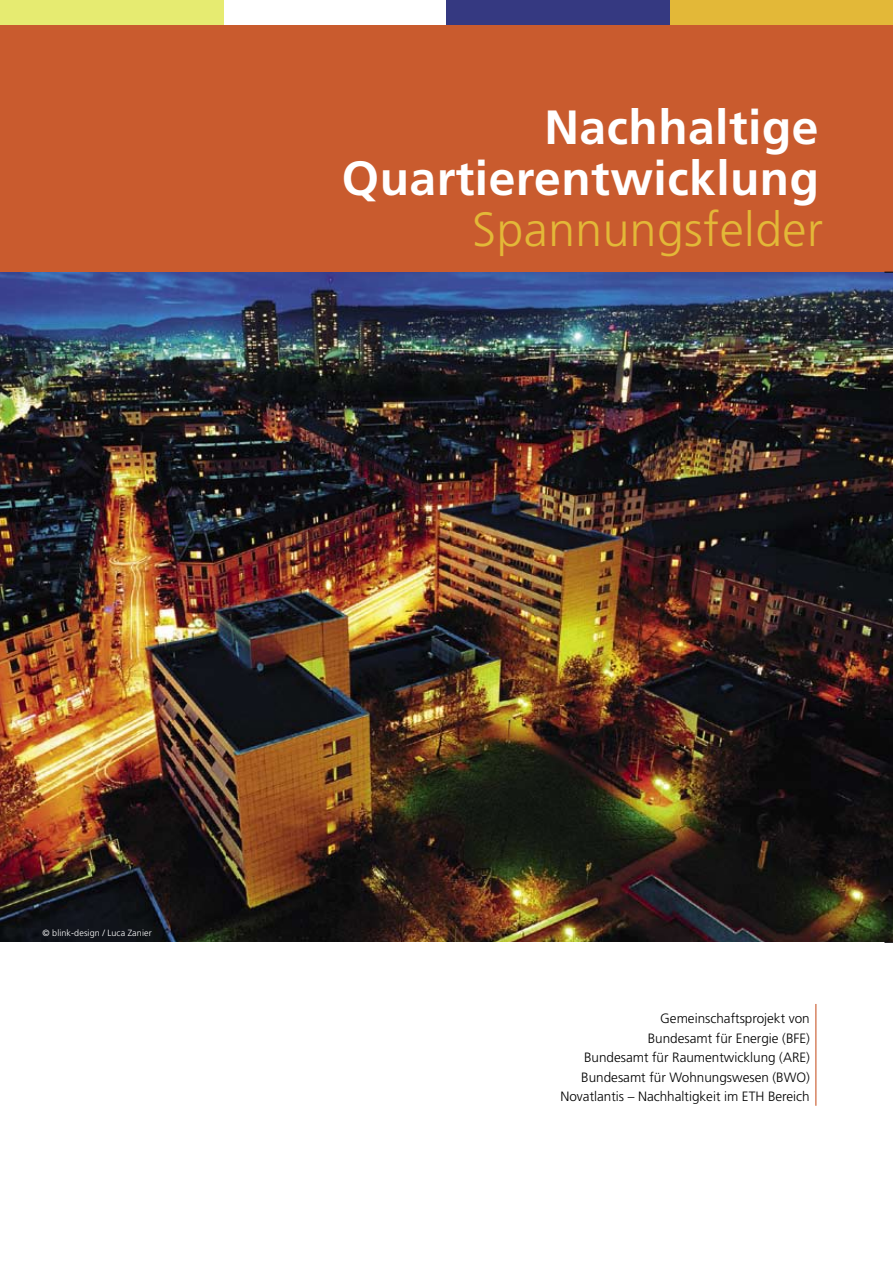
<style>
.page{position:relative;width:893px;height:1263px;background:#fff}
.page>*{position:absolute;margin:0;border:0;box-sizing:border-box;transform-origin:0 0}
.t1{font:700 48px/51px "Frutiger";letter-spacing:.01em;color:#fff;text-align:right}
.t2{font:300 48px "Frutiger";letter-spacing:.01em;color:#e3b838}
.t3{font:300 13.5px/19.5px "Frutiger";color:#000;text-align:right}
.t4{font:300 9px "Frutiger";letter-spacing:.01em;color:#fff}
</style>
<div class="page">
<div style="left:0;top:0;width:223px;height:26px;background:#e6eb71"></div>
<div style="left:446px;top:0;width:224px;height:26px;background:#353981"></div>
<div style="left:670px;top:0;width:223px;height:26px;background:#e3b838"></div>
<div style="left:0;top:26px;width:893px;height:246px;background:#c95b2e"></div>
<img style="left:0;top:272px;width:893px;height:670px">
<hr style="left:815px;top:1004px;width:1px;height:102px;background:#c95b2e">
<h1 class="t1" style="left:342px;top:101px;width:479px">Nachhaltige<br>Quartierentwicklung</h1>
<h1 class="t2" style="left:472px;top:202px;width:352px">Spannungsfelder</h1>
<p class="t4" style="left:43px;top:927px;width:111px">© blink-design / Luca Zanier</p>
<p class="t3" style="left:560px;top:1009px;width:251px">Gemeinschaftsprojekt von<br>Bundesamt für Energie (BFE)<br>Bundesamt für Raumentwicklung (ARE)<br>Bundesamt für Wohnungswesen (BWO)<br>Novatlantis – Nachhaltigkeit im ETH Bereich</p>
</div>
